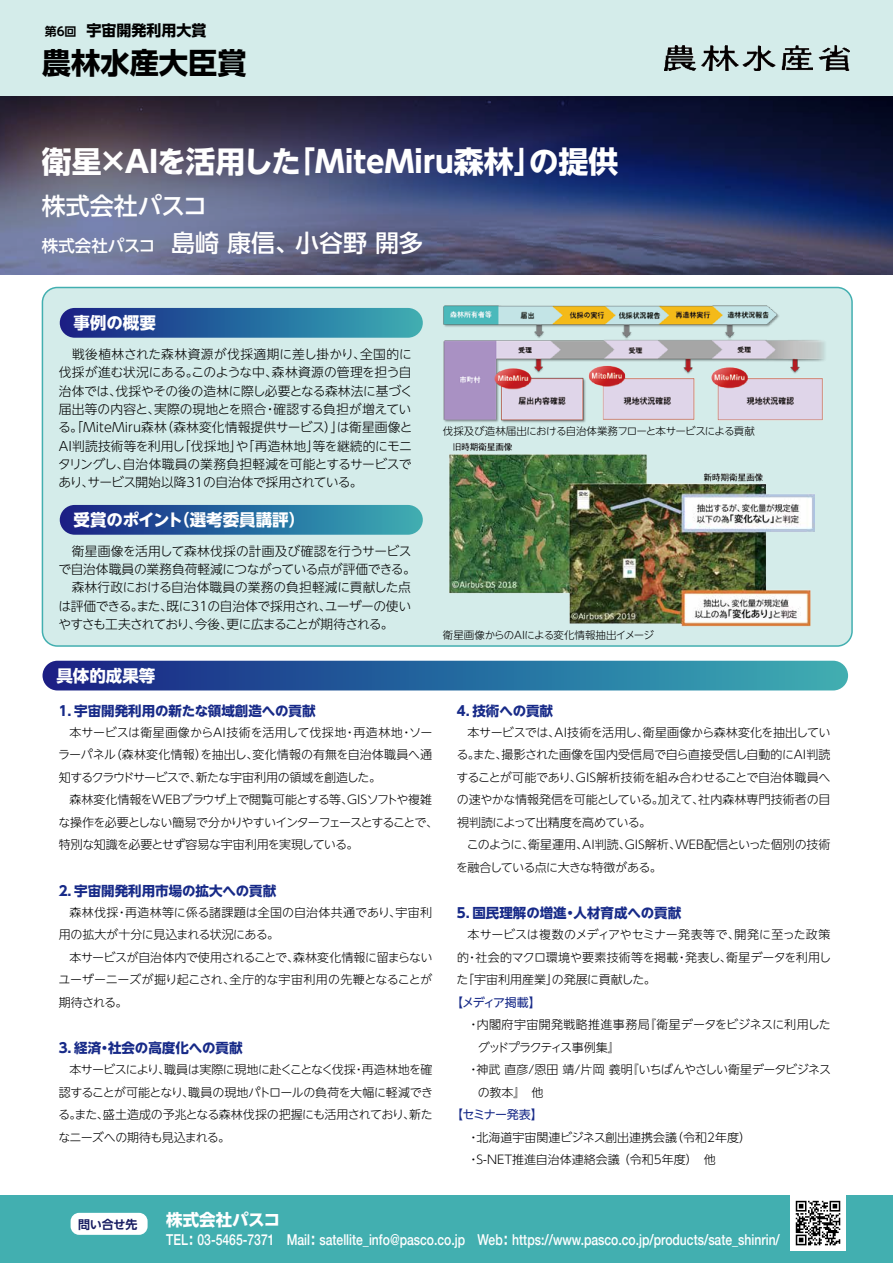
<style>
.page{position:relative;width:893px;height:1263px;background:#fff}
.page>*{position:absolute;margin:0;border:0;box-sizing:border-box;transform-origin:0 0}
.t1{font:700 30px "UD Shin Go NT Pro";color:#fff}
.t2{font:700 29.25px "UD Shin Go NT Pro";color:#000}
.t3{font:500 24px "UD Shin Go NT Pro";color:#fff}
.t4{font:700 16.5px "UD Shin Go NT Pro";color:#fff}
.t5{font:500 15px "Helvetica Neue";color:#fff;scale:.81 1}
.t6{font:700 15px "UD Shin Go NT Pro";color:#000}
.t7{font:700 13.5px "UD Shin Go NT Pro";color:#172a88}
.t8{font:300 12.75px/18.3px "UD Shin Go NT Pro";letter-spacing:-.015em;color:#000}
.t9{font:300 12px/22.5px "UD Shin Go NT Pro";letter-spacing:-.015em;color:#000;text-align:justify}
.t10{font:300 12px/22.5px "UD Shin Go NT Pro";letter-spacing:-.055em;color:#000}
.t11{font:300 12px "UD Shin Go NT Pro";letter-spacing:-.035em;color:#000}
.t12{font:300 12px "UD Shin Go NT Pro";letter-spacing:.03em;color:#000}
.t13{font:12px "UD Shin Go NT Pro";letter-spacing:-.085em;color:#172a88}
.t14{font:300 12px "UD Shin Go NT Pro";letter-spacing:-.11em;color:#000}
.t15{font:700 12px "UD Shin Go NT Pro De";letter-spacing:-.015em;color:#171c61}
.t16{font:300 10.35px "UD Shin Go NT Pro";letter-spacing:-.04em;color:#000}
.t17{font:300 10.35px "UD Shin Go NT Pro";letter-spacing:-.02em;color:#000}
.s1{font-family:"UD Shin Go NT Pro De";font-size:12px}
.s2{font-size:16.5px}
.s3{font-family:"UD Shin Go NT Pro";font-weight:700}
</style>
<div class="page">
<div style="left:0;top:1196px;width:893px;height:67px;background:#42afb0"></div>
<div style="left:0;top:0;width:893px;height:205px;background:#d4ecea"></div>
<svg style="left:0;top:96px;width:893px;height:179px;background:#3c4267"></svg>
<div style="left:43px;top:661px;width:805px;height:29px;background:linear-gradient(to right,#152085,#39afb5);border-radius:15px"></div>
<div style="left:42px;top:287px;width:810px;height:359px;background:#d4ecea;border-radius:15px"></div>
<div style="left:42px;top:287px;width:811px;height:360px;border:2px solid #42afb0;border-radius:15px"></div>
<div style="left:60px;top:505px;width:363px;height:30px;background:linear-gradient(to right,#152085,#39afb5);border-radius:15px"></div>
<div style="left:60px;top:308px;width:363px;height:30px;background:linear-gradient(to right,#152085,#39afb5);border-radius:15px"></div>
<div style="left:71px;top:1213px;width:77px;height:22px;background:#fff;border-radius:9px"></div>
<img style="left:443px;top:305px;width:382px;height:118px">
<img style="left:449px;top:442px;width:365px;height:185px">
<div style="left:790px;top:1195px;width:56px;height:56px;background:#fff"></div>
<svg style="left:796px;top:1201px;width:44px;height:44px"></svg>
<img style="left:665px;top:46px;width:184px;height:24px">
<p class="t6" style="left:45px;top:18px;width:163px"><span class="s1">第6回</span> 宇宙開発利用大賞</p>
<h2 class="t2" style="left:42px;top:39px;width:206px">農林水産大臣賞</h2>
<h1 class="t1" style="left:42px;top:137px;width:578px">衛星×AIを活用した「MiteMiru森林」の提供</h1>
<h3 class="t3" style="left:42px;top:187px;width:167px">株式会社パスコ</h3>
<h3 class="t3" style="left:42px;top:223px;width:383px"><span class="s2">株式会社パスコ　</span>島崎 康信、小谷野 開多</h3>
<h3 class="t4" style="left:74px;top:309px;width:84px">事例の概要</h3>
<p class="t8" style="left:58px;top:345px;width:356px">　戦後植林された森林資源が伐採適期に差し掛かり、全国的に伐採が進む状況にある。このような中、森林資源の管理を担う自治体では、伐採やその後の造林に際し必要となる森林法に基づく届出等の内容と、実際の現地とを照合・確認する負担が増えている。「MiteMiru森林（森林変化情報提供サービス）」は衛星画像とAI判読技術等を利用し「伐採地」や「再造林地」等を継続的にモニタリングし、自治体職員の業務負担軽減を可能とするサービスであり、サービス開始以降31の自治体で採用されている。</p>
<h3 class="t4" style="left:74px;top:506px;width:233px">受賞のポイント（選考委員講評）</h3>
<p class="t8" style="left:58px;top:541px;width:359px">　衛星画像を活用して森林伐採の計画及び確認を行うサービスで自治体職員の業務負荷軽減につながっている点が評価できる。　森林行政における自治体職員の業務の負担軽減に貢献した点は評価できる。また、既に31の自治体で採用され、ユーザーの使いやすさも工夫されており、今後、更に広まることが期待される。</p>
<p class="t16" style="left:443px;top:422px;width:313px">伐採及び造林届出における自治体業務フローと本サービスによる貢献</p>
<p class="t17" style="left:443px;top:627px;width:213px">衛星画像からのAIによる変化情報抽出イメージ</p>
<h3 class="t4" style="left:56px;top:662px;width:101px">具体的成果等</h3>
<p class="t7" style="left:56px;top:699px;width:261px">１．宇宙開発利用の新たな領域創造への貢献</p>
<p class="t9" style="left:58px;top:721px;width:376px;text-indent:11px">本サービスは衛星画像からAI技術を活用して伐採地・再造林地・ソーラーパネル（森林変化情報）を抽出し、変化情報の有無を自治体職員へ通知するクラウドサービスで、新たな宇宙利用の領域を創造した。</p>
<p class="t10" style="left:58px;top:788px;width:381px;text-indent:11px">森林変化情報をWEBブラウザ上で閲覧可能とする等、GISソフトや複雑な操作を必要としない簡易で分かりやすいインターフェースとすることで、特別な知識を必要とせず容易な宇宙利用を実現している。</p>
<p class="t7" style="left:56px;top:879px;width:221px">２．宇宙開発利用市場の拡大への貢献</p>
<p class="t9" style="left:59px;top:901px;width:375px;text-indent:10px">森林伐採・再造林等に係る諸課題は全国の自治体共通であり、宇宙利用の拡大が十分に見込まれる状況にある。</p>
<p class="t9" style="left:58px;top:946px;width:375px;text-indent:11px">本サービスが自治体内で使用されることで、森林変化情報に留まらないユーザーニーズが掘り起こされ、全庁的な宇宙利用の先鞭となることが期待される。</p>
<p class="t7" style="left:56px;top:1037px;width:188px">３．経済・社会の高度化への貢献</p>
<p class="t9" style="left:58px;top:1058px;width:376px;text-indent:11px">本サービスにより、職員は実際に現地に赴くことなく伐採・再造林地を確認することが可能となり、職員の現地パトロールの負荷を大幅に軽減できる。また、盛土造成の予兆となる森林伐採の把握にも活用されており、新たなニーズへの期待も見込まれる。</p>
<p class="t7" style="left:455px;top:699px;width:100px">４．技術への貢献</p>
<p class="t9" style="left:456px;top:721px;width:376px;text-indent:11px">本サービスでは、AI技術を活用し、衛星画像から森林変化を抽出している。また、撮影された画像を国内受信局で自ら直接受信し自動的にAI判読することが可能であり、GIS解析技術を組み合わせることで自治体職員への速やかな情報発信を可能としている。加えて、社内森林専門技術者の目視判読によって出精度を高めている。</p>
<p class="t9" style="left:456px;top:833px;width:376px;text-indent:10px">このように、衛星運用、AI判読、GIS解析、WEB配信といった個別の技術を融合している点に大きな特徴がある。</p>
<p class="t7" style="left:455px;top:902px;width:228px">５．国民理解の増進・人材育成への貢献</p>
<p class="t9" style="left:457px;top:923px;width:376px;text-indent:11px">本サービスは複数のメディアやセミナー発表等で、開発に至った政策的・社会的マクロ環境や要素技術等を掲載・発表し、衛星データを利用した「宇宙利用産業」の発展に貢献した。</p>
<p class="t13" style="left:451px;top:993px;width:91px">【メディア掲載】</p>
<p class="t12" style="left:467px;top:1015px;width:365px">・内閣府宇宙開発戦略推進事務局『衛星データをビジネスに利用した</p>
<p class="t14" style="left:478px;top:1038px;width:143px">グッドプラクティス事例集』</p>
<p class="t11" style="left:467px;top:1060px;width:365px">・神武 直彦/恩田 靖/片岡 義明『いちばんやさしい衛星データビジネス</p>
<p class="t9" style="left:478px;top:1081px;width:67px">の教本』　他</p>
<p class="t13" style="left:451px;top:1105px;width:93px">【セミナー発表】</p>
<p class="t9" style="left:467px;top:1126px;width:285px">・北海道宇宙関連ビジネス創出連携会議（令和2年度）・S-NET推進自治体連絡会議 （令和5年度）　他</p>
<p class="t15" style="left:78px;top:1214px;width:61px">問い合せ先</p>
<h3 class="t4" style="left:166px;top:1206px;width:115px">株式会社パスコ</h3>
<p class="t5" style="left:166px;top:1228px;width:759px">TEL<span class="s3">：</span> 03-5465-7371 Mail<span class="s3">：</span> satellite_info@pasco.co.jp Web<span class="s3">：</span> https://www.pasco.co.jp/products/sate_shinrin/</p>
</div>
